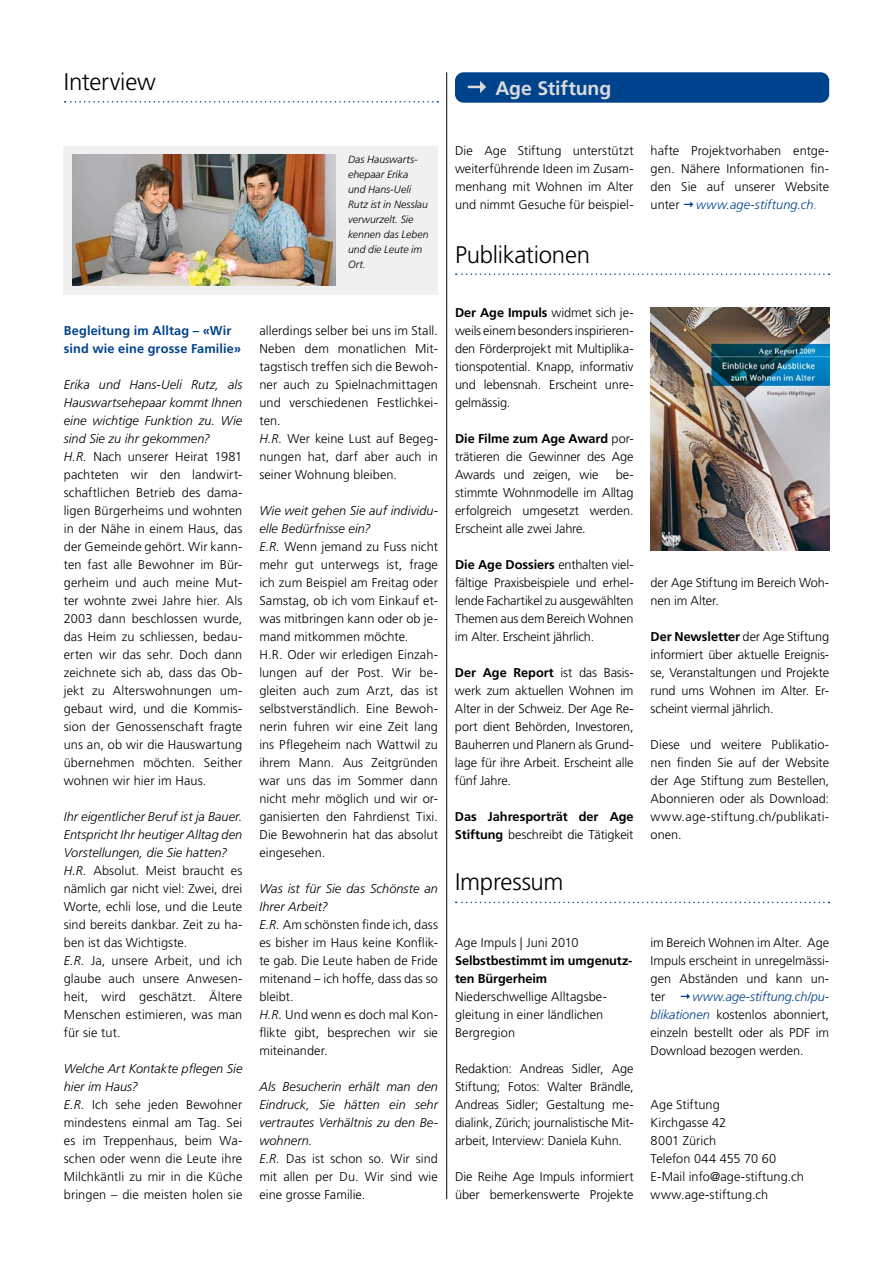
<style>
.page{position:relative;width:893px;height:1263px;background:#fff}
.page>*{position:absolute;margin:0;border:0;box-sizing:border-box;transform-origin:0 0}
.t1{font:300 24px "Frutiger";letter-spacing:-.01em;color:#000}
.t2{font:700 19.5px "Frutiger";letter-spacing:-.005em;color:#d9dadb}
.t3{font:300 12.75px/18px "Frutiger";letter-spacing:.005em;color:#000;text-align:justify}
.t4{font:italic 300 12.75px/18px "Frutiger";letter-spacing:.005em;color:#000}
.t5{font:700 12.75px/18px "Frutiger";letter-spacing:-.005em;color:#000}
.t6{font:700 12.75px/18px "Frutiger";letter-spacing:.01em;color:#00438d}
.t7{font:italic 300 12.75px "Frutiger";letter-spacing:.005em;color:#00438d}
.t8{font:italic 300 10.5px/15px "Frutiger";color:#000}
.s1{font-style:italic}
.s2{font-style:normal}
.s3{font-style:normal;color:#868889}
.s4{font-weight:700}
.s5{font-weight:300}
.s6{font-style:italic;color:#00438d}
</style>
<div class="page">
<div style="left:455px;top:72px;width:374px;height:31px;background:#00438d;border-radius:8px"></div>
<hr style="left:446px;top:72px;width:1px;height:1127px;background:#000">
<svg style="left:468px;top:81px;width:18px;height:12px"></svg>
<svg style="left:456px;top:902px;width:373px;height:1px"></svg>
<svg style="left:456px;top:273px;width:373px;height:2px"></svg>
<svg style="left:65px;top:101px;width:373px;height:2px"></svg>
<div style="left:64px;top:146px;width:374px;height:149px;background:#f0f0f1"></div>
<img style="left:72px;top:155px;width:264px;height:131px">
<img style="left:651px;top:307px;width:178px;height:244px">
<h1 class="t1" style="left:64px;top:68px;width:93px">Interview</h1>
<h2 class="t2" style="left:495px;top:77px;width:118px">Age Stiftung</h2>
<p class="t6" style="left:64px;top:321px;width:179px">Begleitung im Alltag – «Wir sind wie eine grosse Familie»</p>
<p class="t3" style="left:64px;top:376px;width:180px;text-align:left"><span class="s1">Erika und Hans-Ueli Rutz, als<br>Hauswartsehepaar kommt Ihnen eine wichtige Funktion zu. Wie sind Sie zu ihr gekommen?<br>H.R.</span> Nach unserer Heirat 1981 pachteten wir den landwirt&shy;schaftlichen Betrieb des dama&shy;ligen Bürgerheims und wohnten in der Nähe in einem Haus, das der Gemeinde gehört. Wir kann&shy;ten fast alle Bewohner im Bür&shy;gerheim und auch meine Mut&shy;ter wohnte zwei Jahre hier. Als<br>2003 dann beschlossen wurde, das Heim zu schliessen, bedau&shy;erten wir das sehr. Doch dann zeichnete sich ab, dass das Ob&shy;jekt zu Alterswohnungen um&shy;gebaut wird, und die Kommis&shy;sion der Genossenschaft fragte uns an, ob wir die Hauswartung übernehmen möchten. Seither wohnen wir hier im Haus.</p>
<p class="t3" style="left:64px;top:808px;width:180px;text-align:left"><span class="s1">Ihr eigentlicher Beruf ist ja Bauer.<br>Entspricht Ihr heutiger Alltag den<br>Vorstellungen, die Sie hatten?<br>H.R.</span> Absolut. Meist braucht es nämlich gar nicht viel: Zwei, drei<br>Worte, echli lose, und die Leute sind bereits dankbar. Zeit zu ha&shy;ben ist das Wichtigste.<br><span class="s1">E.R.</span> Ja, unsere Arbeit, und ich glaube auch unsere Anwesen&shy;heit, wird geschätzt. Ältere<br>Menschen estimieren, was man für sie tut.</p>
<p class="t3" style="left:64px;top:1060px;width:180px;text-align:left"><span class="s1">Welche Art Kontakte pflegen Sie hier im Haus?<br>E.R.</span> Ich sehe jeden Bewohner mindestens einmal am Tag. Sei es im Treppenhaus, beim Wa&shy;schen oder wenn die Leute ihre<br>Milchkäntli zu mir in die Küche bringen – die meisten holen sie</p>
<p class="t8" style="left:348px;top:152px;width:82px">Das Hauswarts&shy;ehepaar Erika<br>und Hans-Ueli<br>Rutz ist in Nesslau verwurzelt. Sie kennen das Leben und die Leute im<br>Ort.</p>
<p class="t3" style="left:259px;top:322px;width:180px;text-align:left">allerdings selber bei uns im Stall.<br>Neben dem monatlichen Mit&shy;tagstisch treffen sich die Bewoh&shy;ner auch zu Spielnachmittagen und verschiedenen Festlichkei&shy;ten.<br><span class="s1">H.R.</span> Wer keine Lust auf Begeg&shy;nungen hat, darf aber auch in seiner Wohnung bleiben.</p>
<p class="t3" style="left:259px;top:502px;width:180px;text-align:left"><span class="s1">Wie weit gehen Sie auf individu&shy;elle Bedürfnisse ein?<br>E.R.</span> Wenn jemand zu Fuss nicht mehr gut unterwegs ist, frage ich zum Beispiel am Freitag oder<br>Samstag, ob ich vom Einkauf et&shy;was mitbringen kann oder ob je&shy;mand mitkommen möchte.<br>H.R. Oder wir erledigen Einzah&shy;lungen auf der Post. Wir be&shy;gleiten auch zum Arzt, das ist selbstverständlich. Eine Bewoh&shy;nerin fuhren wir eine Zeit lang ins Pflegeheim nach Wattwil zu ihrem Mann. Aus Zeitgründen war uns das im Sommer dann nicht mehr möglich und wir or&shy;ganisierten den Fahrdienst Tixi.<br>Die Bewohnerin hat das absolut eingesehen.</p>
<p class="t3" style="left:259px;top:880px;width:180px;text-align:left"><span class="s1">Was ist für Sie das Schönste an<br>Ihrer Arbeit?<br>E.R.</span> Am schönsten finde ich, dass es bisher im Haus keine Konflik&shy;te gab. Die Leute haben de Fride mitenand – ich hoffe, dass das so bleibt.<br><span class="s1">H.R.</span> Und wenn es doch mal Kon&shy;flikte gibt, besprechen wir sie miteinander.</p>
<p class="t4" style="left:259px;top:1078px;width:180px">Als Besucherin erhält man den<br>Eindruck, Sie hätten ein sehr vertrautes Verhältnis zu den Be&shy;wohnern.<br>E.R. <span class="s2">Das ist schon so. Wir sind mit allen per Du. Wir sind wie eine grosse Familie.</span></p>
<p class="t3" style="left:455px;top:141px;width:180px">Die Age Stiftung unterstützt weiterführende Ideen im Zusam&shy;menhang mit Wohnen im Alter und nimmt Gesuche für beispiel-</p>
<p class="t3" style="left:651px;top:142px;width:180px">hafte Projektvorhaben entge&shy;gen. Nähere Informationen fin&shy;den Sie auf unserer Website unter</p>
<p class="t7" style="left:696px;top:197px;width:122px">www.age-stiftung.ch<span class="s3">.</span></p>
<h1 class="t1" style="left:455px;top:241px;width:137px">Publikationen</h1>
<p class="t3" style="left:455px;top:303px;width:180px"><span class="s4">Der Age Impuls</span> widmet sich je&shy;weils einem besonders inspirieren&shy;den Förderprojekt mit Multiplika&shy;tionspotential. Knapp, informativ und lebensnah. Erscheint unre&shy;gelmässig.</p>
<p class="t3" style="left:455px;top:429px;width:180px"><span class="s4">Die Filme zum Age Award</span> por&shy;trätieren die Gewinner des Age Awards und zeigen, wie</p>
<p class="t3" style="left:455px;top:465px;width:180px;text-indent:161px">be&shy;stimmte Wohnmodelle im Alltag erfolgreich umgesetzt werden.<br>Erscheint alle zwei Jahre.</p>
<p class="t3" style="left:455px;top:555px;width:180px"><span class="s4">Die Age Dossiers</span> enthalten viel&shy;fältige Praxisbeispiele und erhel&shy;lende Fachartikel zu ausgewählten Themen aus dem Bereich Wohnen im Alter. Erscheint jährlich.</p>
<p class="t3" style="left:455px;top:663px;width:180px"><span class="s4">Der Age Report</span> ist das Basis&shy;werk zum aktuellen Wohnen im Alter in der Schweiz. Der Age Re&shy;port dient Behörden, Investoren, Bauherren und Planern als Grund&shy;lage für ihre Arbeit. Erscheint alle fünf Jahre.</p>
<p class="t5" style="left:455px;top:807px;width:180px">Das Jahresporträt der Age<br>Stiftung <span class="s5">beschreibt die Tätigkeit</span></p>
<h1 class="t1" style="left:455px;top:868px;width:110px">Impressum</h1>
<p class="t3" style="left:455px;top:933px;width:125px">Age Impuls | Juni 2010</p>
<p class="t5" style="left:455px;top:951px;width:179px">Selbstbestimmt im umgenutz&shy;ten Bürgerheim</p>
<p class="t3" style="left:455px;top:987px;width:154px;text-align:left">Niederschwellige Alltagsbe&shy;gleitung in einer ländlichen<br>Bergregion</p>
<p class="t3" style="left:455px;top:1059px;width:180px">Redaktion: Andreas Sidler, Age Stiftung; Fotos: Walter Brändle, Andreas Sidler; Gestaltung me&shy;dialink, Zürich; journalistische Mit&shy;arbeit, Interview: Daniela Kuhn.</p>
<p class="t3" style="left:455px;top:1167px;width:180px">Die Reihe Age Impuls informiert über bemerkenswerte Projekte</p>
<p class="t3" style="left:651px;top:573px;width:180px">der Age Stiftung im Bereich Woh&shy;nen im Alter.</p>
<p class="t3" style="left:651px;top:627px;width:180px"><span class="s4">Der Newsletter</span> der Age Stiftung informiert über aktuelle Ereignis&shy;se, Veranstaltungen und Projekte rund ums Wohnen im Alter. Er&shy;scheint viermal jährlich.</p>
<p class="t3" style="left:651px;top:735px;width:180px">Diese und weitere Publikatio&shy;nen finden Sie auf der Website der Age Stiftung zum Bestellen, Abonnieren oder als Download: www.age-stiftung.ch/publikati&shy;onen.</p>
<p class="t3" style="left:651px;top:933px;width:180px">im Bereich Wohnen im Alter. Age Impuls erscheint in unregelmässi&shy;gen Abständen und kann un&shy;ter</p>
<p class="t3" style="left:651px;top:987px;width:180px;text-indent:42px"><span class="s6">www.age-stiftung.ch/pu&shy;blikationen</span> kostenlos abonniert, einzeln bestellt oder als PDF im Download bezogen werden.</p>
<p class="t3" style="left:651px;top:1095px;width:155px;text-align:left">Age Stiftung<br>Kirchgasse 42<br>8001 Zürich<br>Telefon 044 455 70 60<br>E-Mail info@age-stiftung.ch www.age-stiftung.ch</p>
</div>
